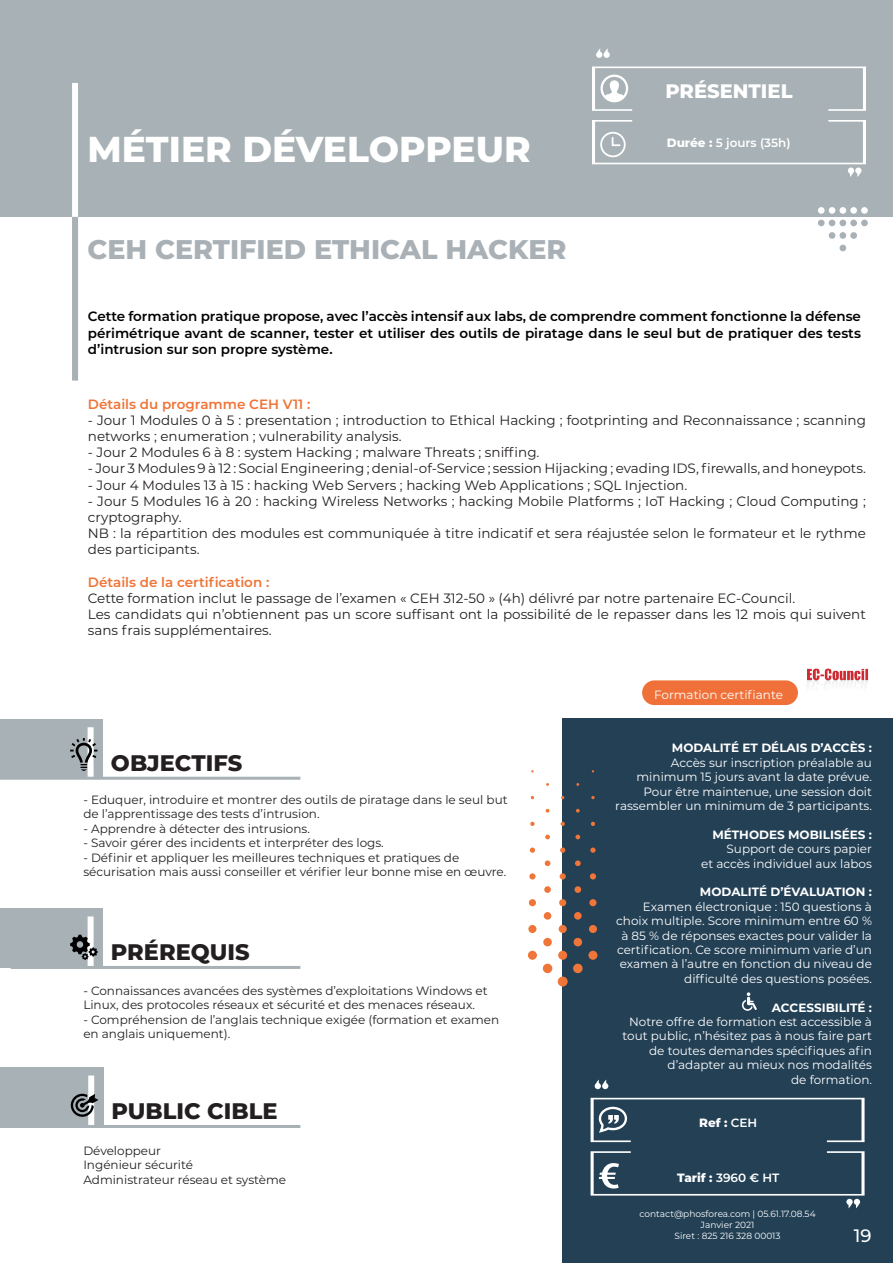
<style>
.page{position:relative;width:893px;height:1263px;background:#fff}
.page>*{position:absolute;margin:0;border:0;box-sizing:border-box;transform-origin:0 0}
.t1{font:800 36px "Montserrat";color:#fff}
.t2{font:800 27px "Montserrat";color:#a9b1b6}
.t3{font:800 22.5px "Montserrat";color:#231f20}
.t4{font:800 19.5px "Montserrat";color:#fff}
.t5{font:500 18px "Montserrat";color:#fff}
.t6{font:13.5px/16.2px "Montserrat";color:#231f20}
.t7{font:600 13.5px/16.2px "Montserrat";color:#000001;text-align:justify}
.t8{font:600 13.5px "Montserrat";color:#ef7437}
.t9{font:12px/14.4px "Montserrat";color:#231f20}
.t10{font:12px/14.4px "Montserrat";color:#fff;text-align:right}
.t11{font:700 12px "Montserrat";color:#fff}
.t12{font:600 12px "Montserrat";color:#fff}
.t13{font:800 12px "Montserrat";color:#fff}
.t14{font:9px/10.8px "Montserrat";color:#fff;text-align:center}
.s1{font-weight:800}
.s2{font-weight:600}
</style>
<div class="page">
<div style="left:0;top:0;width:893px;height:217px;background:#a8b1b5"></div>
<div style="left:72px;top:217px;width:6px;height:164px;background:#a8b1b5"></div>
<div style="left:72px;top:83px;width:6px;height:134px;background:#fff"></div>
<div style="left:818px;top:207px;width:7px;height:7px;background:#fff;border-radius:50%"></div>
<div style="left:818px;top:220px;width:7px;height:6px;background:#a9b1b6;border-radius:50%"></div>
<div style="left:829px;top:207px;width:6px;height:7px;background:#fff;border-radius:50%"></div>
<svg style="left:829px;top:220px;width:6px;height:6px"></svg>
<div style="left:829px;top:232px;width:6px;height:7px;background:#a9b1b6;border-radius:50%"></div>
<div style="left:839px;top:207px;width:7px;height:7px;background:#fff;border-radius:50%"></div>
<div style="left:839px;top:220px;width:7px;height:6px;background:#a9b1b6;border-radius:50%"></div>
<div style="left:839px;top:232px;width:7px;height:7px;background:#a9b1b6;border-radius:50%"></div>
<div style="left:839px;top:245px;width:7px;height:6px;background:#a9b1b6;border-radius:50%"></div>
<div style="left:850px;top:207px;width:7px;height:7px;background:#fff;border-radius:50%"></div>
<div style="left:850px;top:220px;width:7px;height:6px;background:#a9b1b6;border-radius:50%"></div>
<div style="left:850px;top:232px;width:7px;height:7px;background:#a9b1b6;border-radius:50%"></div>
<div style="left:861px;top:207px;width:7px;height:7px;background:#fff;border-radius:50%"></div>
<div style="left:861px;top:220px;width:7px;height:6px;background:#a9b1b6;border-radius:50%"></div>
<div style="left:563px;top:719px;width:330px;height:544px;background:#234055"></div>
<div style="left:558px;top:976px;width:10px;height:10px;background:#ef7539;border-radius:50%"></div>
<div style="left:543px;top:964px;width:9px;height:9px;background:#ef7539;border-radius:50%"></div>
<div style="left:573px;top:964px;width:10px;height:9px;background:#ef7539;border-radius:50%"></div>
<div style="left:528px;top:951px;width:9px;height:9px;background:#ef7539;border-radius:50%"></div>
<div style="left:558px;top:951px;width:9px;height:9px;background:#ef7539;border-radius:50%"></div>
<div style="left:588px;top:951px;width:9px;height:9px;background:#ef7539;border-radius:50%"></div>
<div style="left:543px;top:938px;width:9px;height:8px;background:#ef7539;border-radius:50%"></div>
<div style="left:574px;top:938px;width:8px;height:8px;background:#ef7539;border-radius:50%"></div>
<div style="left:528px;top:925px;width:8px;height:8px;background:#ef7539;border-radius:50%"></div>
<div style="left:559px;top:925px;width:8px;height:8px;background:#ef7539;border-radius:50%"></div>
<div style="left:589px;top:925px;width:8px;height:8px;background:#ef7539;border-radius:50%"></div>
<div style="left:544px;top:912px;width:7px;height:8px;background:#ef7539;border-radius:50%"></div>
<div style="left:574px;top:912px;width:8px;height:8px;background:#ef7539;border-radius:50%"></div>
<div style="left:529px;top:899px;width:7px;height:7px;background:#ef7539;border-radius:50%"></div>
<div style="left:559px;top:899px;width:7px;height:7px;background:#ef7539;border-radius:50%"></div>
<div style="left:589px;top:899px;width:7px;height:7px;background:#ef7539;border-radius:50%"></div>
<div style="left:544px;top:886px;width:7px;height:7px;background:#ef7539;border-radius:50%"></div>
<div style="left:574px;top:886px;width:7px;height:7px;background:#ef7539;border-radius:50%"></div>
<svg style="left:529px;top:873px;width:6px;height:6px"></svg>
<svg style="left:560px;top:873px;width:6px;height:6px"></svg>
<svg style="left:590px;top:873px;width:6px;height:6px"></svg>
<svg style="left:545px;top:860px;width:5px;height:6px"></svg>
<svg style="left:575px;top:860px;width:6px;height:6px"></svg>
<svg style="left:530px;top:847px;width:5px;height:6px"></svg>
<svg style="left:560px;top:847px;width:5px;height:6px"></svg>
<svg style="left:590px;top:847px;width:6px;height:6px"></svg>
<svg style="left:545px;top:835px;width:5px;height:4px"></svg>
<svg style="left:575px;top:835px;width:5px;height:4px"></svg>
<svg style="left:530px;top:822px;width:5px;height:4px"></svg>
<svg style="left:561px;top:822px;width:4px;height:4px"></svg>
<svg style="left:591px;top:822px;width:4px;height:4px"></svg>
<svg style="left:546px;top:809px;width:3px;height:4px"></svg>
<svg style="left:576px;top:809px;width:4px;height:4px"></svg>
<svg style="left:591px;top:796px;width:4px;height:3px"></svg>
<svg style="left:742px;top:992px;width:15px;height:19px"></svg>
<div style="left:0;top:719px;width:103px;height:59px;background:#a8b1b5"></div>
<div style="left:88px;top:727px;width:6px;height:51px;background:#fff"></div>
<svg style="left:70px;top:738px;width:27px;height:33px"></svg>
<hr style="left:0;top:777px;width:300px;height:3px;background:#a8b1b5">
<div style="left:0;top:908px;width:103px;height:59px;background:#a8b1b5"></div>
<div style="left:88px;top:916px;width:6px;height:51px;background:#fff"></div>
<svg style="left:70px;top:935px;width:28px;height:25px"></svg>
<hr style="left:11px;top:966px;width:289px;height:3px;background:#a8b1b5">
<div style="left:0;top:1067px;width:103px;height:59px;background:#a8b1b5"></div>
<div style="left:88px;top:1075px;width:6px;height:51px;background:#fff"></div>
<svg style="left:71px;top:1094px;width:27px;height:23px"></svg>
<hr style="left:0;top:1125px;width:300px;height:3px;background:#a8b1b5">
<svg style="left:595px;top:1079px;width:13px;height:10px"></svg>
<svg style="left:591px;top:1098px;width:273px;height:44px"></svg>
<svg style="left:591px;top:1151px;width:273px;height:57px"></svg>
<svg style="left:596px;top:48px;width:14px;height:10px"></svg>
<svg style="left:592px;top:67px;width:274px;height:44px"></svg>
<svg style="left:592px;top:120px;width:274px;height:57px"></svg>
<img style="left:807px;top:668px;width:62px;height:17px">
<div style="left:642px;top:680px;width:156px;height:25px;background:#ef7139;border-radius:12px"></div>
<h1 class="t1" style="left:87px;top:123px;width:445px">MÉTIER DÉVELOPPEUR</h1>
<h2 class="t2" style="left:87px;top:229px;width:480px">CEH CERTIFIED ETHICAL HACKER</h2>
<h3 class="t4" style="left:665px;top:77px;width:129px">PRÉSENTIEL</h3>
<p class="t12" style="left:667px;top:134px;width:125px"><span class="s1">Durée :</span> 5 jours (35h)</p>
<p class="t7" style="left:88px;top:308px;width:775px">Cette formation pratique propose, avec l’accès intensif aux labs, de comprendre comment fonctionne la défense périmétrique avant de scanner, tester et utiliser des outils de piratage dans le seul but de pratiquer des tests d’intrusion sur son propre système.</p>
<p class="t8" style="left:88px;top:394px;width:224px">Détails du programme CEH V11 :</p>
<p class="t6" style="left:88px;top:411px;width:779px">- Jour 1 Modules 0 à 5 : presentation ; introduction to Ethical Hacking ; footprinting and Reconnaissance ; scanning networks ; enumeration ; vulnerability analysis.</p>
<p class="t6" style="left:88px;top:444px;width:453px">- Jour 2 Modules 6 à 8 : system Hacking ; malware Threats ; sniffing.</p>
<p class="t6" style="left:88px;top:460px;width:779px">- Jour 3 Modules 9 à 12 : Social Engineering ; denial-of-Service ; session Hijacking ; evading IDS, firewalls, and honeypots.</p>
<p class="t6" style="left:88px;top:476px;width:601px">- Jour 4 Modules 13 à 15 : hacking Web Servers ; hacking Web Applications ; SQL Injection.</p>
<p class="t6" style="left:88px;top:492px;width:780px">- Jour 5 Modules 16 à 20 : hacking Wireless Networks ; hacking Mobile Platforms ; IoT Hacking ; Cloud Computing ; cryptography.<br>NB : la répartition des modules est communiquée à titre indicatif et sera réajustée selon le formateur et le rythme des participants.</p>
<p class="t8" style="left:88px;top:572px;width:183px">Détails de la certification :</p>
<p class="t6" style="left:88px;top:590px;width:779px">Cette formation inclut le passage de l’examen « CEH 312-50 » (4h) délivré par notre partenaire EC-Council.<br>Les candidats qui n’obtiennent pas un score suffisant ont la possibilité de le repasser dans les 12 mois qui suivent sans frais supplémentaires.</p>
<h3 class="t3" style="left:111px;top:746px;width:133px">OBJECTIFS</h3>
<p class="t9" style="left:83px;top:792px;width:426px">- Eduquer, introduire et montrer des outils de piratage dans le seul but de l’apprentissage des tests d’intrusion.</p>
<p class="t9" style="left:83px;top:821px;width:228px">- Apprendre à détecter des intrusions.</p>
<p class="t9" style="left:83px;top:835px;width:302px">- Savoir gérer des incidents et interpréter des logs.</p>
<p class="t9" style="left:83px;top:850px;width:424px">- Définir et appliquer les meilleures techniques et pratiques de sécurisation mais aussi conseiller et vérifier leur bonne mise en œuvre.</p>
<h3 class="t3" style="left:111px;top:935px;width:140px">PRÉREQUIS</h3>
<p class="t9" style="left:83px;top:983px;width:406px">- Connaissances avancées des systèmes d’exploitations Windows et<br>Linux, des protocoles réseaux et sécurité et des menaces réseaux.</p>
<p class="t9" style="left:83px;top:1012px;width:417px">- Compréhension de l’anglais technique exigée (formation et examen en anglais uniquement).</p>
<h3 class="t3" style="left:112px;top:1094px;width:168px">PUBLIC CIBLE</h3>
<p class="t9" style="left:83px;top:1143px;width:204px">Développeur<br>Ingénieur sécurité<br>Administrateur réseau et système</p>
<p class="t10" style="left:654px;top:687px;width:130px">Formation certifiante</p>
<p class="t11" style="left:672px;top:739px;width:202px">MODALITÉ ET DÉLAIS D’ACCÈS :</p>
<p class="t10" style="left:615px;top:755px;width:258px">Accès sur inscription préalable au minimum 15 jours avant la date prévue.<br>Pour être maintenue, une session doit rassembler un minimum de 3 participants.</p>
<p class="t11" style="left:712px;top:826px;width:161px">MÉTHODES MOBILISÉES :</p>
<p class="t10" style="left:701px;top:841px;width:172px">Support de cours papier<br>et accès individuel aux labos</p>
<p class="t11" style="left:700px;top:883px;width:174px">MODALITÉ D’ÉVALUATION :</p>
<p class="t10" style="left:616px;top:899px;width:257px">Examen électronique : 150 questions à choix multiple. Score minimum entre 60 % à 85 % de réponses exactes pour valider la certification. Ce score minimum varie d’un examen à l’autre en fonction du niveau de difficulté des questions posées.</p>
<p class="t11" style="left:772px;top:999px;width:102px">ACCESSIBILITÉ :</p>
<p class="t10" style="left:622px;top:1014px;width:251px">Notre offre de formation est accessible à tout public, n’hésitez pas à nous faire part de toutes demandes spécifiques afin d’adapter au mieux nos modalités<br>de formation.</p>
<p class="t13" style="left:699px;top:1113px;width:60px">Ref : <span class="s2">CEH</span></p>
<p class="t12" style="left:677px;top:1169px;width:104px"><span class="s1">Tarif :</span> 3960 € HT</p>
<p class="t14" style="left:639px;top:1208px;width:178px">contact@phosforea.com | 05.61.17.08.54<br>Janvier 2021<br>Siret : 825 216 328 00013</p>
<h3 class="t5" style="left:854px;top:1223px;width:19px">19</h3>
</div>
